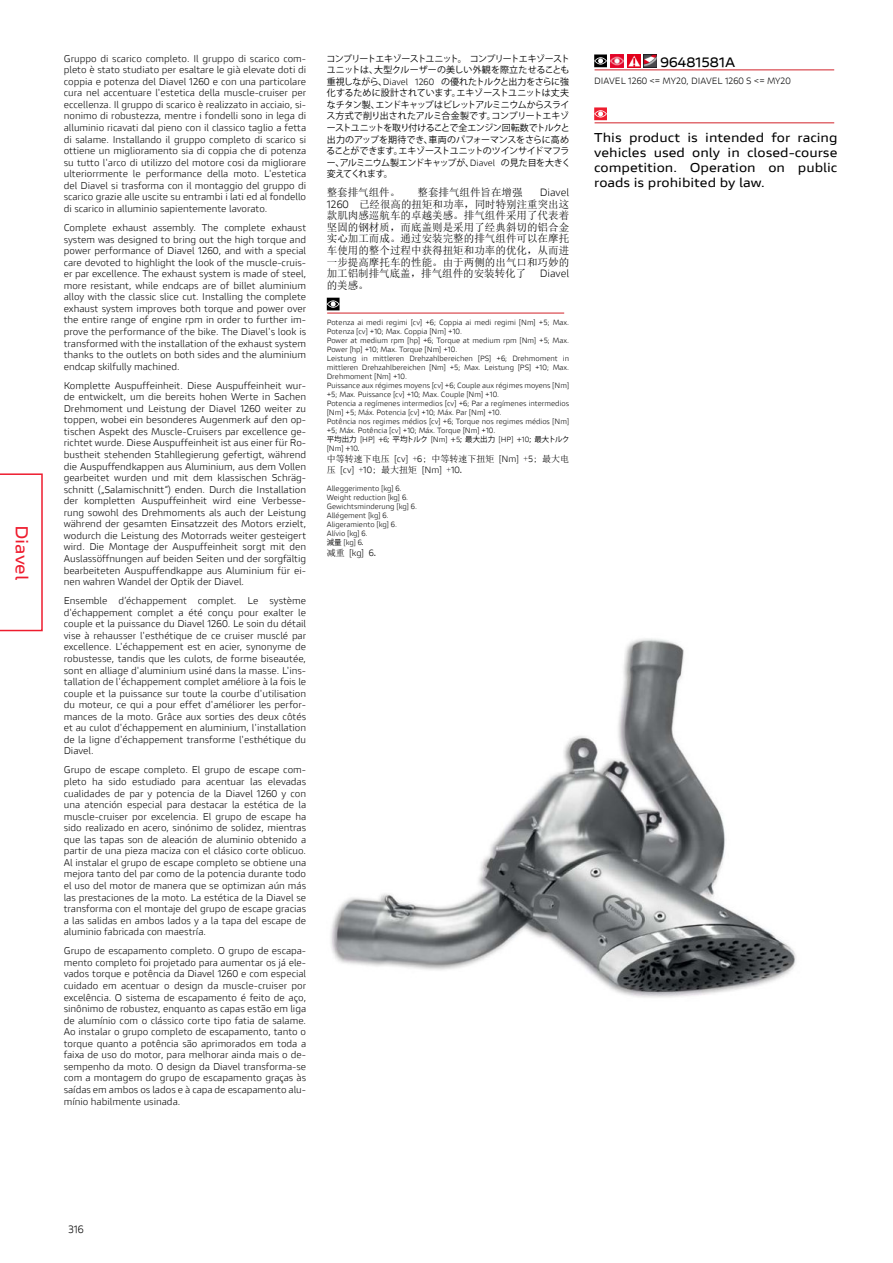
<style>
.page{position:relative;width:893px;height:1263px;background:#fff}
.page>*{position:absolute;margin:0;border:0;box-sizing:border-box;transform-origin:0 0}
.t1{font:700 17.25px "Ducati Style Ext";color:#ee1c2e}
.t2{font:700 13.5px "Ducati Style Ext";color:#000}
.t3{font:700 12.75px/15.3px "Ducati Style Ext";color:#000;text-align:justify}
.t4{font:10.5px/11.6px "Sim Sun";color:#000;text-align:justify}
.t5{font:10.5px "Ducati Style";color:#000}
.t6{font:9.75px/11.6px "Ducati Style";color:#000;text-align:justify}
.t7{font:9px/11.6px "Koz Go Pr 6 N";letter-spacing:-.045em;color:#000}
.t8{font:9px "Ducati Style";color:#000}
.t9{font:9px "Sim Sun";color:#000}
.t10{font:7.5px/9px "Ducati Style";color:#000}
.t11{font:7.5px "Koz Go Pr 6 N";color:#000}
.s1{font-family:"Ducati Style"}
.s2{font-family:"Koz Go Pr 6 N"}
.s3{font-family:"Sim Sun"}
</style>
<div class="page">
<svg style="left:0;top:473px;width:43px;height:158px"></svg>
<svg style="left:327px;top:298px;width:13px;height:12px"></svg>
<hr style="left:327px;top:313px;width:237px;height:1px;background:#d2232a">
<svg style="left:594px;top:54px;width:63px;height:13px"></svg>
<hr style="left:595px;top:70px;width:239px;height:1px;background:#d2232a">
<svg style="left:594px;top:107px;width:13px;height:13px"></svg>
<hr style="left:595px;top:122px;width:239px;height:1px;background:#d2232a">
<img style="left:330px;top:638px;width:466px;height:360px">
<h1 class="t1" style="left:29px;top:524px;width:57px;rotate:90deg">Diavel</h1>
<p class="t6" style="left:64px;top:52px;width:244px">Gruppo di scarico completo. Il gruppo di scarico com&shy;pleto è stato studiato per esaltare le già elevate doti di coppia e potenza del Diavel 1260 e con una particolare cura nel accentuare l'estetica della muscle-cruiser per eccellenza. Il gruppo di scarico è realizzato in acciaio, si&shy;nonimo di robustezza, mentre i fondelli sono in lega di alluminio ricavati dal pieno con il classico taglio a fetta di salame. Installando il gruppo completo di scarico si ottiene un miglioramento sia di coppia che di potenza su tutto l'arco di utilizzo del motore cosi da migliorare ulteriorrmente le performance della moto. L'estetica del Diavel si trasforma con il montaggio del gruppo di scarico grazie alle uscite su entrambi i lati ed al fondello di scarico in alluminio sapientemente lavorato.</p>
<p class="t6" style="left:64px;top:222px;width:244px">Complete exhaust assembly. The complete exhaust system was designed to bring out the high torque and power performance of Diavel 1260, and with a special care devoted to highlight the look of the muscle-cruis&shy;er par excellence. The exhaust system is made of steel, more resistant, while endcaps are of billet aluminium alloy with the classic slice cut. Installing the complete exhaust system improves both torque and power over the entire range of engine rpm in order to further im&shy;prove the performance of the bike. The Diavel's look is transformed with the installation of the exhaust system thanks to the outlets on both sides and the aluminium endcap skilfully machined.</p>
<p class="t6" style="left:64px;top:379px;width:244px">Komplette Auspuffeinheit. Diese Auspuffeinheit wur&shy;de entwickelt, um die bereits hohen Werte in Sachen Drehmoment und Leistung der Diavel 1260 weiter zu toppen, wobei ein besonderes Augenmerk auf den op&shy;tischen Aspekt des Muscle-Cruisers par excellence ge&shy;richtet wurde. Diese Auspuffeinheit ist aus einer für Ro&shy;bustheit stehenden Stahllegierung gefertigt, während die Auspuffendkappen aus Aluminium, aus dem Vollen gearbeitet wurden und mit dem klassischen Schräg&shy;schnitt („Salamischnitt“) enden. Durch die Installation der kompletten Auspuffeinheit wird eine Verbesse&shy;rung sowohl des Drehmoments als auch der Leistung während der gesamten Einsatzzeit des Motors erzielt, wodurch die Leistung des Motorrads weiter gesteigert wird. Die Montage der Auspuffeinheit sorgt mit den Auslassöffnungen auf beiden Seiten und der sorgfältig bearbeiteten Auspuffendkappe aus Aluminium für ei&shy;nen wahren Wandel der Optik der Diavel.</p>
<p class="t6" style="left:64px;top:595px;width:244px">Ensemble d’échappement complet. Le système d'échappement complet a été conçu pour exalter le couple et la puissance du Diavel 1260. Le soin du détail vise à rehausser l'esthétique de ce cruiser musclé par excellence. L'échappement est en acier, synonyme de robustesse, tandis que les culots, de forme biseautée, sont en alliage d'aluminium usiné dans la masse. L'ins&shy;tallation de l'échappement complet améliore à la fois le couple et la puissance sur toute la courbe d'utilisation du moteur, ce qui a pour effet d'améliorer les perfor&shy;mances de la moto. Grâce aux sorties des deux côtés et au culot d'échappement en aluminium, l'installation de la ligne d'échappement transforme l'esthétique du Diavel.</p>
<p class="t6" style="left:64px;top:764px;width:244px">Grupo de escape completo. El grupo de escape com&shy;pleto ha sido estudiado para acentuar las elevadas cualidades de par y potencia de la Diavel 1260 y con una atención especial para destacar la estética de la muscle-cruiser por excelencia. El grupo de escape ha sido realizado en acero, sinónimo de solidez, mientras que las tapas son de aleación de aluminio obtenido a partir de una pieza maciza con el clásico corte oblicuo.<br>Al instalar el grupo de escape completo se obtiene una mejora tanto del par como de la potencia durante todo el uso del motor de manera que se optimizan aún más las prestaciones de la moto. La estética de la Diavel se transforma con el montaje del grupo de escape gracias a las salidas en ambos lados y a la tapa del escape de aluminio fabricada con maestría.</p>
<p class="t6" style="left:64px;top:945px;width:244px">Grupo de escapamento completo. O grupo de escapa&shy;mento completo foi projetado para aumentar os já ele&shy;vados torque e potência da Diavel 1260 e com especial cuidado em acentuar o design da muscle-cruiser por excelência. O sistema de escapamento é feito de aço, sinônimo de robustez, enquanto as capas estão em liga de alumínio com o clássico corte tipo fatia de salame.<br>Ao instalar o grupo completo de escapamento, tanto o torque quanto a potência são aprimorados em toda a faixa de uso do motor, para melhorar ainda mais o de&shy;sempenho da moto. O design da Diavel transforma-se com a montagem do grupo de escapamento graças às saídas em ambos os lados e à capa de escapamento alu&shy;mínio habilmente usinada.</p>
<p class="t7" style="left:326px;top:53px;width:246px">コンプリートエキゾーストユニット。 コンプリートエキゾーストユニットは、大型クルーザーの美しい外観を際立たせることも重視しながら、<span class="s1">Diavel 1260</span> の優れたトルクと出力をさらに強化するために設計されています。エキゾーストユニットは丈夫なチタン製、エンドキャップはビレットアルミニウムからスライス方式で削り出されたアルミ合金製です。コンプリートエキゾーストユニットを取り付けることで全エンジン回転数でトルクと出力のアップを期待でき、車両のパフォーマンスをさらに高めることができます。エキゾーストユニットのツインサイドマフラー、アルミニウム製エンドキャップが、<span class="s1">Diavel</span> の見た目を大きく変えてくれます。</p>
<p class="t4" style="left:327px;top:187px;width:75px">整套排气组件。</p>
<p class="t4" style="left:417px;top:187px;width:106px">整套排气组件旨在增强</p>
<p class="t5" style="left:540px;top:186px;width:31px">Diavel</p>
<p class="t4" style="left:327px;top:198px;width:244px"><span class="s1">1260</span> 已经很高的扭矩和功率，同时特别注重突出这款肌肉感巡航车的卓越美感。排气组件采用了代表着坚固的钢材质，而底盖则是采用了经典斜切的铝合金实心加工而成。通过安装完整的排气组件可以在摩托车使用的整个过程中获得扭矩和功率的优化，从而进一步提高摩托车的性能。由于两侧的出气口和巧妙的加工铝制排气底盖，排气组件的安装转化了</p>
<p class="t5" style="left:540px;top:267px;width:31px">Diavel</p>
<p class="t4" style="left:327px;top:279px;width:43px">的美感。</p>
<p class="t10" style="left:327px;top:318px;width:244px">Potenza ai medi regimi [cv] +6; Coppia ai medi regimi [Nm] +5; Max.<br>Potenza [cv] +10; Max. Coppia [Nm] +10.<br>Power at medium rpm [hp] +6; Torque at medium rpm [Nm] +5; Max.<br>Power [hp] +10; Max. Torque [Nm] +10.<br>Leistung in mittleren Drehzahlbereichen [PS] +6; Drehmoment in mittleren Drehzahlbereichen [Nm] +5; Max. Leistung [PS] +10; Max.<br>Drehmoment [Nm] +10.<br>Puissance aux régimes moyens [cv] +6; Couple aux régimes moyens [Nm] +5; Max. Puissance [cv] +10; Max. Couple [Nm] +10.<br>Potencia a regímenes intermedios [cv] +6; Par a regímenes intermedios [Nm] +5; Máx. Potencia [cv] +10; Máx. Par [Nm] +10.<br>Potência nos regimes médios [cv] +6; Torque nos regimes médios [Nm] +5; Máx. Potência [cv] +10; Máx. Torque [Nm] +10.</p>
<p class="t11" style="left:327px;top:435px;width:244px">平均出力 <span class="s1">[HP]</span> +<span class="s1">6</span>; 平均トルク <span class="s1">[Nm]</span> +<span class="s1">5</span>; 最大出力 <span class="s1">[HP]</span> +<span class="s1">10</span>; 最大トルク</p>
<p class="t10" style="left:327px;top:444px;width:34px">[Nm] <span class="s2">+</span>10<span class="s2">.</span></p>
<p class="t9" style="left:327px;top:454px;width:244px">中等转速下电压 <span class="s1">[cv]</span> +<span class="s1">6</span>; 中等转速下扭矩 <span class="s1">[Nm]</span> +<span class="s1">5</span>; 最大电</p>
<p class="t8" style="left:327px;top:464px;width:139px"><span class="s3">压</span> [cv] <span class="s3">+</span>10<span class="s3">; 最大扭矩</span> [Nm] <span class="s3">+</span>10<span class="s3">.</span></p>
<p class="t10" style="left:327px;top:484px;width:92px">Alleggerimento [kg] 6.<br>Weight reduction [kg] 6.<br>Gewichtsminderung [kg] 6.<br>Allégement [kg] 6.<br>Aligeramiento [kg] 6.<br>Alívio [kg] 6.<br><span class="s2">減量</span> [kg] 6<span class="s2">.</span></p>
<p class="t8" style="left:327px;top:547px;width:53px"><span class="s3">减重</span> [kg] 6<span class="s3">.</span></p>
<h2 class="t2" style="left:660px;top:57px;width:76px">96481581A</h2>
<p class="t8" style="left:594px;top:75px;width:198px">DIAVEL 1260 &lt;= MY20, DIAVEL 1260 S &lt;= MY20</p>
<h3 class="t3" style="left:594px;top:131px;width:245px">This product is intended for racing vehicles used only in closed-course competition. Operation on public roads is prohibited by law.</h3>
<p class="t5" style="left:68px;top:1223px;width:17px">316</p>
</div>
